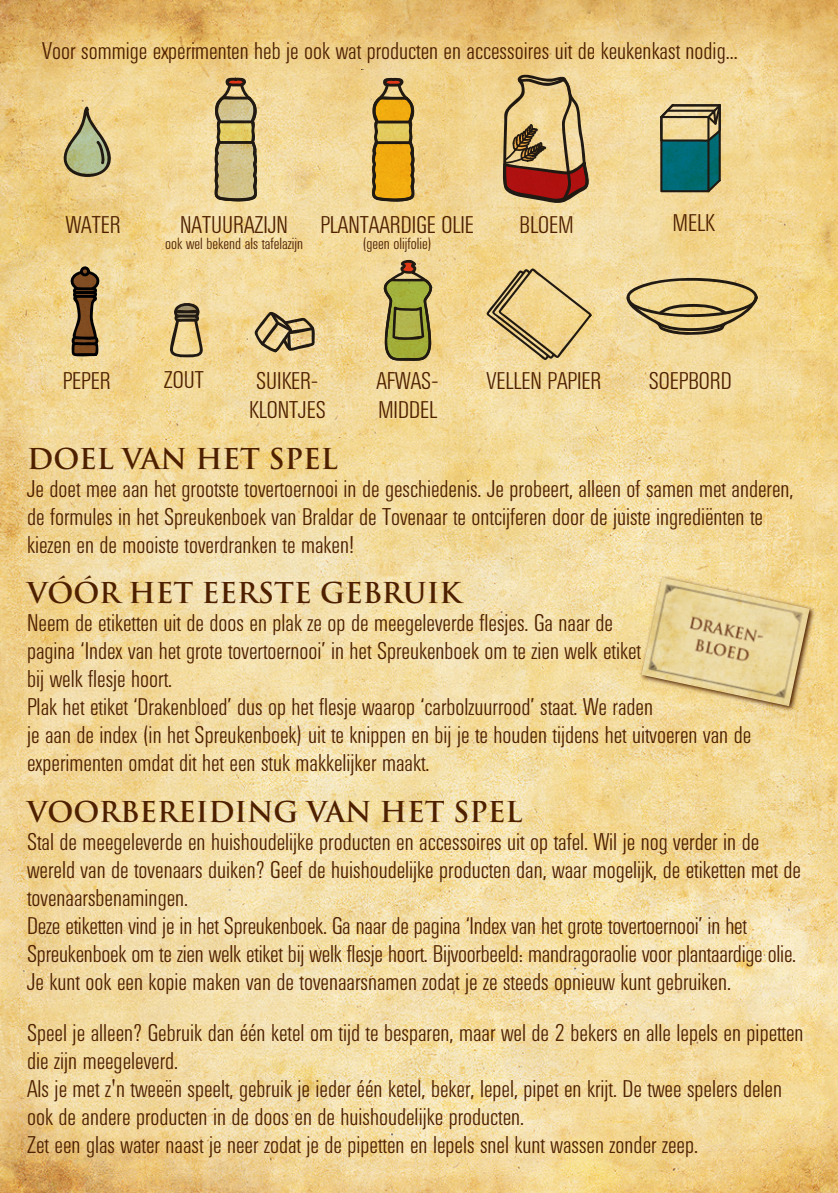
<style>
.page{position:relative;width:838px;height:1193px;background:#fff}
.page>*{position:absolute;margin:0;border:0;box-sizing:border-box;transform-origin:0 0}
.t1{font:700 28px "Trajan Pro";color:#4e2000}
.t2{font:300 24px/28px "Univers Condensed BQ";color:#4e2000}
.t3{font:300 16px "Univers Condensed BQ";color:#4e2000}
</style>
<div class="page">
<img style="left:0;top:0;width:838px;height:1193px">
<svg style="left:53px;top:102px;width:61px;height:82px;background:#c6b77f"></svg>
<svg style="left:214px;top:77px;width:45px;height:125px;background:#b3a16e"></svg>
<svg style="left:372px;top:77px;width:44px;height:125px;background:#c09431"></svg>
<svg style="left:361px;top:70px;width:28px;height:1px"></svg>
<svg style="left:502px;top:73px;width:87px;height:131px;background:#bb9064"></svg>
<svg style="left:169px;top:300px;width:34px;height:58px;background:#b09b6b"></svg>
<svg style="left:70px;top:266px;width:30px;height:91px;background:#775d3b"></svg>
<svg style="left:254px;top:311px;width:61px;height:42px;background:#b49f70"></svg>
<svg style="left:382px;top:259px;width:52px;height:102px;background:#a09a4d"></svg>
<svg style="left:471px;top:253px;width:130px;height:127px;background:#e4cb8d"></svg>
<svg style="left:659px;top:104px;width:62px;height:89px;background:#527c6b"></svg>
<svg style="left:626px;top:277px;width:132px;height:58px;background:#c7b075"></svg>
<svg style="left:639px;top:575px;width:177px;height:137px;background:#efd492"></svg>
<img style="left:641px;top:577px;width:169px;height:129px">
<p class="t2" style="left:42px;top:38px;width:697px">Voor sommige experimenten heb je ook wat producten en accessoires uit de keukenkast nodig...</p>
<p class="t2" style="left:66px;top:211px;width:56px">WATER</p>
<p class="t2" style="left:180px;top:211px;width:109px">NATUURAZIJN</p>
<p class="t3" style="left:165px;top:235px;width:139px">ook wel bekend als tafelazijn</p>
<p class="t2" style="left:320px;top:211px;width:155px">PLANTAARDIGE OLIE</p>
<p class="t2" style="left:672px;top:209px;width:44px">MELK</p>
<p class="t3" style="left:362px;top:235px;width:71px">(geen olijfolie)</p>
<p class="t2" style="left:519px;top:211px;width:55px">BLOEM</p>
<p class="t2" style="left:164px;top:367px;width:41px">ZOUT</p>
<p class="t2" style="left:249px;top:367px;width:78px;line-height:28.8px">SUIKER-<br>KLONTJES</p>
<p class="t2" style="left:649px;top:367px;width:84px">SOEPBORD</p>
<p class="t2" style="left:376px;top:367px;width:64px;line-height:28.8px">AFWAS-<br>MIDDEL</p>
<p class="t2" style="left:63px;top:367px;width:49px">PEPER</p>
<p class="t2" style="left:486px;top:367px;width:116px">VELLEN PAPIER</p>
<p class="t1" style="left:27px;top:441px;width:312px">DOEL VAN HET SPEL</p>
<p class="t2" style="left:27px;top:475px;width:768px">Je doet mee aan het grootste tovertoernooi in de geschiedenis. Je probeert, alleen of samen met anderen, de formules in het Spreukenboek van Braldar de Tovenaar te ontcijferen door de juiste ingrediënten te kiezen en de mooiste toverdranken te maken!</p>
<p class="t1" style="left:27px;top:576px;width:435px">VÓÓR HET EERSTE GEBRUIK</p>
<p class="t2" style="left:27px;top:610px;width:725px">Neem de etiketten uit de doos en plak ze op de meegeleverde flesjes. Ga naar de<br>pagina ‘Index van het grote tovertoernooi’ in het Spreukenboek om te zien welk etiket<br>bij welk flesje hoort.<br>Plak het etiket ‘Drakenbloed’ dus op het flesje waarop ‘carbolzuurrood’ staat. We raden<br>je aan de index (in het Spreukenboek) uit te knippen en bij je te houden tijdens het uitvoeren van de experimenten omdat dit het een stuk makkelijker maakt.</p>
<p class="t1" style="left:27px;top:794px;width:497px">VOORBEREIDING VAN HET SPEL</p>
<p class="t2" style="left:27px;top:828px;width:775px">Stal de meegeleverde en huishoudelijke producten en accessoires uit op tafel. Wil je nog verder in de wereld van de tovenaars duiken? Geef de huishoudelijke producten dan, waar mogelijk, de etiketten met de tovenaarsbenamingen.<br>Deze etiketten vind je in het Spreukenboek. Ga naar de pagina ‘Index van het grote tovertoernooi’ in het Spreukenboek om te zien welk etiket bij welk flesje hoort. Bijvoorbeeld: mandragoraolie voor plantaardige olie.<br>Je kunt ook een kopie maken van de tovenaarsnamen zodat je ze steeds opnieuw kunt gebruiken.</p>
<p class="t2" style="left:27px;top:1019px;width:778px">Speel je alleen? Gebruik dan één ketel om tijd te besparen, maar wel de 2 bekers en alle lepels en pipetten die zijn meegeleverd.<br>Als je met z'n tweeën speelt, gebruik je ieder één ketel, beker, lepel, pipet en krijt. De twee spelers delen ook de andere producten in de doos en de huishoudelijke producten.<br>Zet een glas water naast je neer zodat je de pipetten en lepels snel kunt wassen zonder zeep.</p>
</div>
